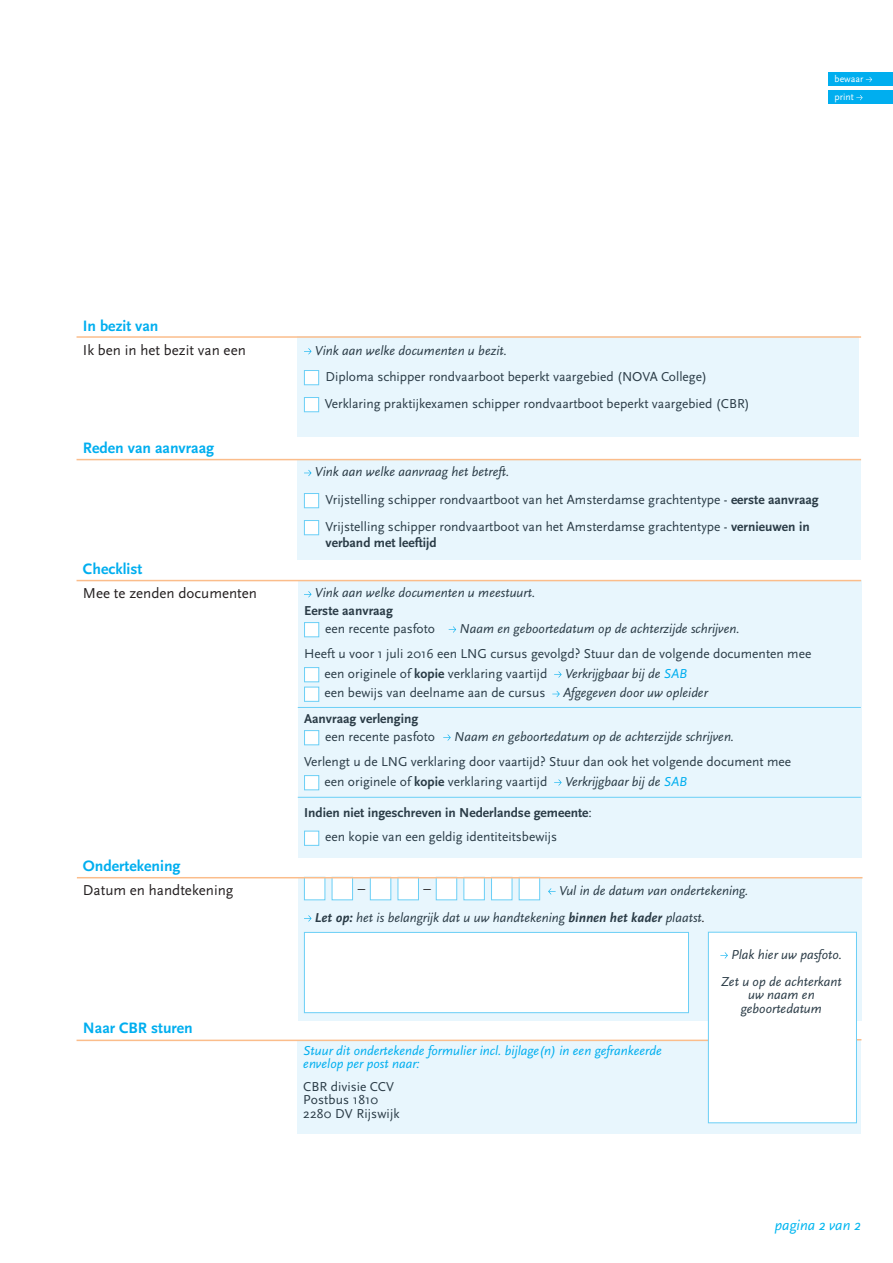
<style>
.page{position:relative;width:893px;height:1263px;background:#fff}
.page>*{position:absolute;margin:0;border:0;box-sizing:border-box;transform-origin:0 0}
.t1{font:700 15.75px "Scala Sans Pro";color:#00aeef}
.t2{font:15px "Scala Sans Pro";color:#231f20}
.t3{font:italic 15px "Scala Sans Pro";color:#00b6f0}
.t4{font:13.5px/13.5px "Scala Sans Pro";color:#2a3b46}
.t5{font:italic 13.5px/27px "Scala Sans Pro";color:#2a3b46}
.t6{font:700 13.5px/24px "Scala Sans Pro";color:#2a3b46}
.t7{font:italic 13.5px/13.5px "Scala Sans Pro";color:#00aeef}
.t8{font:9.75px/18.1px "Scala Sans Pro";color:#fff}
.s1{font-weight:700}
.s2{color:#00aeef}
.s3{font-weight:400}
.s4{color:#231f20}
</style>
<div class="page">
<div style="left:298px;top:877px;width:563px;height:143px;background:#e8f6fd"></div>
<div style="left:298px;top:580px;width:563px;height:277px;background:#e8f6fd"></div>
<div style="left:298px;top:460px;width:563px;height:100px;background:#e8f6fd"></div>
<div style="left:298px;top:336px;width:561px;height:101px;background:#e8f6fd"></div>
<div style="left:298px;top:1040px;width:563px;height:93px;background:#e8f6fd"></div>
<div style="left:828px;top:72px;width:65px;height:13px;background:#00aeef"></div>
<svg style="left:866px;top:77px;width:6px;height:5px"></svg>
<div style="left:828px;top:90px;width:65px;height:13px;background:#00aeef"></div>
<svg style="left:856px;top:95px;width:7px;height:5px"></svg>
<hr style="left:298px;top:707px;width:563px;height:1px;background:#6bcff6">
<hr style="left:298px;top:797px;width:563px;height:1px;background:#6bcff6">
<hr style="left:77px;top:459px;width:784px;height:1px;background:#fbbd8b">
<hr style="left:77px;top:580px;width:784px;height:1px;background:#fbbd8b">
<hr style="left:77px;top:336px;width:784px;height:2px;background:#fbbd8b">
<hr style="left:77px;top:1039px;width:631px;height:2px;background:#fbbd8b">
<svg style="left:304px;top:348px;width:8px;height:6px"></svg>
<svg style="left:304px;top:591px;width:8px;height:6px"></svg>
<svg style="left:304px;top:470px;width:8px;height:6px"></svg>
<div style="left:304px;top:370px;width:15px;height:15px;background:#fff;border:1px solid #6bcff6"></div>
<div style="left:304px;top:397px;width:15px;height:15px;background:#fff;border:1px solid #6bcff6"></div>
<div style="left:304px;top:493px;width:15px;height:15px;background:#fff;border:1px solid #6bcff6"></div>
<div style="left:304px;top:520px;width:15px;height:15px;background:#fff;border:1px solid #6bcff6"></div>
<svg style="left:548px;top:888px;width:8px;height:7px"></svg>
<svg style="left:304px;top:915px;width:8px;height:7px"></svg>
<div style="left:304px;top:932px;width:385px;height:81px;background:#fff;border:1px solid #6bcff6"></div>
<div style="left:708px;top:932px;width:149px;height:191px;background:#fff;border:1px solid #6bcff6"></div>
<svg style="left:720px;top:952px;width:8px;height:6px"></svg>
<div style="left:304px;top:877px;width:21px;height:23px;background:#fff;border:1px solid #6bcff6"></div>
<div style="left:332px;top:877px;width:21px;height:23px;background:#fff;border:1px solid #6bcff6"></div>
<div style="left:370px;top:877px;width:21px;height:23px;background:#fff;border:1px solid #6bcff6"></div>
<div style="left:398px;top:877px;width:21px;height:23px;background:#fff;border:1px solid #6bcff6"></div>
<div style="left:436px;top:877px;width:21px;height:23px;background:#fff;border:1px solid #6bcff6"></div>
<div style="left:463px;top:877px;width:22px;height:23px;background:#fff;border:1px solid #6bcff6"></div>
<div style="left:491px;top:877px;width:21px;height:23px;background:#fff;border:1px solid #6bcff6"></div>
<div style="left:519px;top:877px;width:21px;height:23px;background:#fff;border:1px solid #6bcff6"></div>
<hr style="left:77px;top:877px;width:785px;height:1px;background:#fbbd8b">
<div style="left:304px;top:622px;width:15px;height:15px;background:#fff;border:1px solid #6bcff6"></div>
<svg style="left:449px;top:626px;width:7px;height:7px"></svg>
<div style="left:304px;top:667px;width:15px;height:15px;background:#fff;border:1px solid #6bcff6"></div>
<svg style="left:554px;top:671px;width:8px;height:7px"></svg>
<div style="left:304px;top:687px;width:15px;height:15px;background:#fff;border:1px solid #6bcff6"></div>
<svg style="left:552px;top:691px;width:8px;height:6px"></svg>
<div style="left:304px;top:730px;width:15px;height:15px;background:#fff;border:1px solid #6bcff6"></div>
<svg style="left:443px;top:734px;width:8px;height:7px"></svg>
<div style="left:304px;top:775px;width:15px;height:15px;background:#fff;border:1px solid #6bcff6"></div>
<svg style="left:554px;top:779px;width:8px;height:7px"></svg>
<div style="left:304px;top:831px;width:15px;height:15px;background:#fff;border:1px solid #6bcff6"></div>
<p class="t8" style="left:834px;top:70px;width:30px">bewaar print</p>
<p class="t1" style="left:83px;top:315px;width:77px">In bezit van</p>
<p class="t2" style="left:83px;top:340px;width:164px">Ik ben in het bezit van een</p>
<p class="t1" style="left:83px;top:437px;width:133px">Reden van aanvraag</p>
<p class="t1" style="left:83px;top:558px;width:61px">Checklist</p>
<p class="t2" style="left:83px;top:583px;width:176px">Mee te zenden documenten</p>
<p class="t1" style="left:83px;top:855px;width:99px">Ondertekening</p>
<p class="t2" style="left:83px;top:880px;width:152px">Datum en handtekening</p>
<p class="t1" style="left:83px;top:1017px;width:111px">Naar CBR sturen</p>
<p class="t5" style="left:315px;top:336px;width:194px">Vink aan welke documenten u bezit.</p>
<p class="t4" style="left:325px;top:362px;width:427px;line-height:27px">Diploma schipper rondvaarboot beperkt vaargebied (NOVA College)<br>Verklaring praktijkexamen schipper rondvaartboot beperkt vaargebied (CBR)</p>
<p class="t5" style="left:315px;top:458px;width:196px">Vink aan welke aanvraag het betreft.</p>
<p class="t4" style="left:325px;top:485px;width:495px;line-height:27px">Vrijstelling schipper rondvaartboot van het Amsterdamse grachtentype - <span class="s1">eerste aanvraag<br></span>Vrijstelling schipper rondvaartboot van het Amsterdamse grachtentype - <span class="s1">vernieuwen in</span></p>
<p class="t6" style="left:325px;top:530px;width:113px">verband met leeftijd</p>
<p class="t5" style="left:315px;top:579px;width:222px">Vink aan welke documenten u meestuurt.</p>
<p class="t6" style="left:304px;top:598px;width:90px">Eerste aanvraag</p>
<p class="t4" style="left:325px;top:621px;width:111px">een recente pasfoto</p>
<p class="t5" style="left:460px;top:614px;width:282px">Naam en geboortedatum op de achterzijde schrijven.</p>
<p class="t4" style="left:325px;top:643px;width:488px;line-height:19.5px;text-indent:-20px">Heeft u voor 1 juli 2016 een LNG cursus gevolgd? Stuur dan de volgende documenten mee een originele of <span class="s1">kopie</span> verklaring vaartijd</p>
<p class="t5" style="left:565px;top:659px;width:123px">Verkrijgbaar bij de <span class="s2">SAB</span></p>
<p class="t4" style="left:325px;top:685px;width:222px">een bewijs van deelname aan de cursus</p>
<p class="t5" style="left:563px;top:679px;width:146px">Afgegeven door uw opleider</p>
<p class="t6" style="left:304px;top:706px;width:116px">Aanvraag verlenging</p>
<p class="t4" style="left:325px;top:729px;width:111px">een recente pasfoto</p>
<p class="t5" style="left:454px;top:722px;width:282px">Naam en geboortedatum op de achterzijde schrijven.</p>
<p class="t4" style="left:325px;top:751px;width:468px;line-height:19.5px;text-indent:-20px">Verlengt u de LNG verklaring door vaartijd? Stuur dan ook het volgende document mee een originele of <span class="s1">kopie</span> verklaring vaartijd</p>
<p class="t5" style="left:565px;top:767px;width:123px">Verkrijgbaar bij de <span class="s2">SAB</span></p>
<p class="t6" style="left:325px;top:800px;width:268px;text-indent:-21px">Indien niet ingeschreven in Nederlandse gemeente<span class="s3">: een kopie van een geldig identiteitsbewijs</span></p>
<p class="t5" style="left:315px;top:876px;width:435px;text-indent:244px">Vul in de datum van ondertekening.<br><span class="s1">Let op:</span> het is belangrijk dat u uw handtekening <span class="s1">binnen het kader</span> plaatst<span class="s4">.</span></p>
<p class="t5" style="left:721px;top:940px;width:123px;text-align:right">Plak hier uw pasfoto.<br>Zet u op de achterkant</p>
<p class="t5" style="left:741px;top:987px;width:83px;line-height:13.5px;text-align:center">uw naam en geboortedatum</p>
<p class="t2" style="left:358px;top:878px;width:9px">–</p>
<p class="t2" style="left:424px;top:878px;width:9px">–</p>
<p class="t7" style="left:303px;top:1043px;width:360px">Stuur dit ondertekende formulier incl. bijlage(n) in een gefrankeerde envelop per post naar:</p>
<p class="t4" style="left:303px;top:1079px;width:98px">CBR divisie CCV<br>Postbus 1810<br>2280 DV Rijswijk</p>
<p class="t3" style="left:775px;top:1215px;width:87px">pagina 2 van 2</p>
</div>
